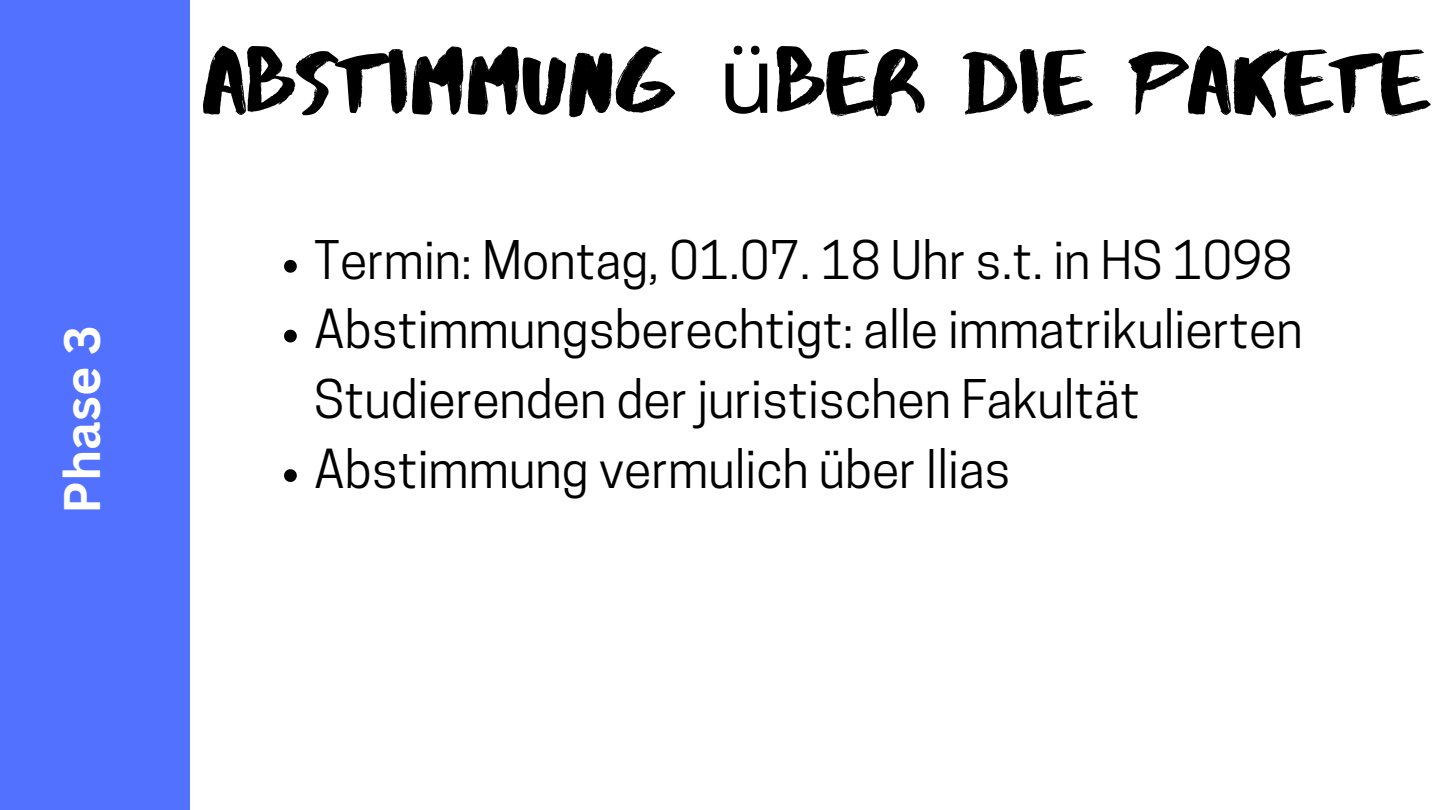
<style>
.page{position:relative;width:1440px;height:810px;background:#fff}
.page>*{position:absolute;margin:0;border:0;box-sizing:border-box;transform-origin:0 0}
.t1{font:92px "Abys";color:#000}
.t2{font:50px/69.8px "Cooper Hewitt";color:#000}
.t3{font:700 50px "Canva Sans";color:#fff}
.s1{font-family:"Noto Sans"}
</style>
<div class="page">
<div style="left:0;top:0;width:190px;height:810px;background:#5271ff"></div>
<svg style="left:284px;top:260px;width:13px;height:13px"></svg>
<svg style="left:284px;top:330px;width:13px;height:12px"></svg>
<svg style="left:284px;top:469px;width:13px;height:13px"></svg>
<p class="t3" style="left:47px;top:514px;width:189px;rotate:-90deg">Phase 3</p>
<h2 class="t1" style="left:202px;top:25px;width:1226px">ABSTIMMUNG <span class="s1">ü</span>BER DIE PAKETE</h2>
<h1 class="t2" style="left:314px;top:231px;width:980px">Termin: Montag, 01.07. 18 Uhr s.t. in HS 1098</h1>
<p class="t2" style="left:314px;top:301px;width:990px">Abstimmungsberechtigt: alle immatrikulierten<br>Studierenden der juristischen Fakultät</p>
<p class="t2" style="left:314px;top:441px;width:698px">Abstimmung vermulich über Ilias</p>
</div>
